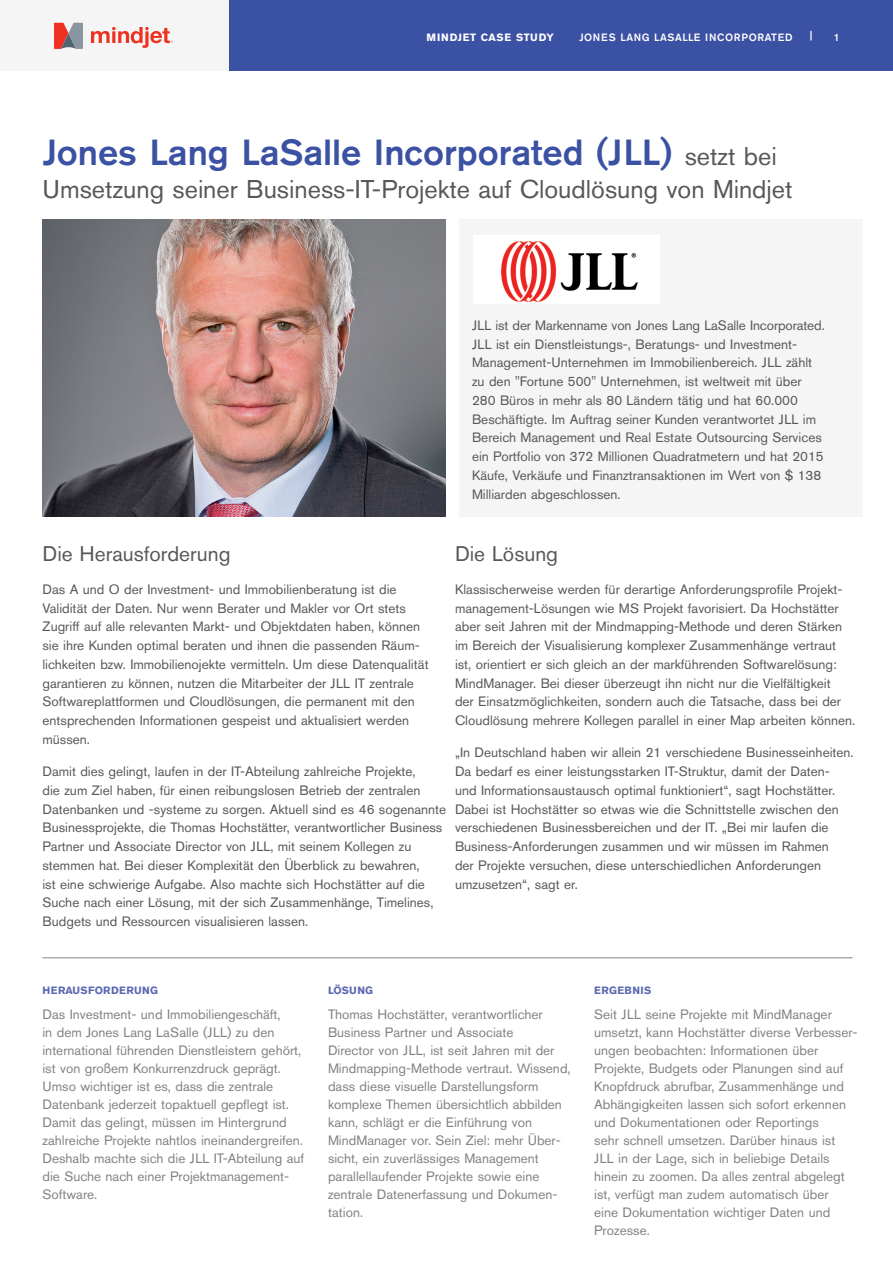
<style>
.page{position:relative;width:893px;height:1263px;background:#fff}
.page>*{position:absolute;margin:0;border:0;box-sizing:border-box;transform-origin:0 0}
.t1{font:500 36px "Akzidenz Grotesk BE";color:#3b51a3}
.t2{font:25.5px "Akzidenz Grotesk BE";color:#57585a}
.t3{font:21px "Akzidenz Grotesk BE";color:#57585a}
.t4{font:13.5px/18.8px "Akzidenz Grotesk BE";color:#57585a}
.t5{font:13.5px/18px "Akzidenz Grotesk BE";color:#808285}
.t6{font:500 10.5px "Akzidenz Grotesk BE";letter-spacing:.05em;color:#fff}
.t7{font:700 10.5px "Akzidenz Grotesk BE";letter-spacing:.04em;color:#5d69b1}
.t8{font:700 10.5px "Akzidenz Grotesk BE";letter-spacing:.05em;color:#fff}
.t9{font:700 10.5px "Akzidenz Grotesk BE";color:#ececee}
.s1{font-weight:400;font-size:25.5px;color:#57585a}
</style>
<div class="page">
<div style="left:216px;top:0;width:677px;height:70px;background:#3b51a3"></div>
<div style="left:0;top:0;width:228px;height:70px;background:#f5f5f6"></div>
<svg style="left:54px;top:23px;width:29px;height:26px"></svg>
<svg style="left:91px;top:27px;width:82px;height:21px"></svg>
<div style="left:459px;top:219px;width:404px;height:298px;background:#f5f5f6"></div>
<img style="left:43px;top:219px;width:402px;height:298px">
<hr style="left:43px;top:957px;width:810px;height:1px;background:#808285">
<div style="left:473px;top:235px;width:186px;height:69px;background:#fff"></div>
<img style="left:501px;top:241px;width:137px;height:61px">
<p class="t8" style="left:426px;top:31px;width:129px">MINDJET CASE STUDY</p>
<p class="t6" style="left:579px;top:31px;width:215px">JONES LANG LASALLE INCORPORATED</p>
<p class="t9" style="left:810px;top:30px;width:4px">|</p>
<p class="t6" style="left:834px;top:31px;width:7px">1</p>
<h1 class="t1" style="left:43px;top:131px;width:736px">Jones Lang LaSalle Incorporated (JLL) <span class="s1">setzt bei</span></h1>
<h2 class="t2" style="left:43px;top:174px;width:752px">Umsetzung seiner Business-IT-Projekte auf Cloudlösung von Mindjet</h2>
<p class="t4" style="left:472px;top:316px;width:354px">JLL ist der Markenname von Jones Lang LaSalle Incorporated.<br>JLL ist ein Dienstleistungs-, Beratungs- und Investment-Management-Unternehmen im Immobilienbereich. JLL zählt zu den "Fortune 500" Unternehmen, ist weltweit mit über 280 Büros in mehr als 80 Ländern tätig und hat 60.000<br>Beschäftigte. Im Auftrag seiner Kunden verantwortet JLL im Bereich Management und Real Estate Outsourcing Services ein Portfolio von 372 Millionen Quadratmetern und hat 2015<br>Käufe, Verkäufe und Finanztransaktionen im Wert von $ 138<br>Milliarden abgeschlossen.</p>
<h3 class="t3" style="left:43px;top:542px;width:189px">Die Herausforderung</h3>
<p class="t4" style="left:43px;top:580px;width:388px">Das A und O der Investment- und Immobilienberatung ist die Validität der Daten. Nur wenn Berater und Makler vor Ort stets Zugriff auf alle relevanten Markt- und Objektdaten haben, können sie ihre Kunden optimal beraten und ihnen die passenden Räum&shy;lichkeiten bzw. Immobilienojekte vermitteln. Um diese Datenqualität garantieren zu können, nutzen die Mitarbeiter der JLL IT zentrale Softwareplattformen und Cloudlösungen, die permanent mit den entsprechenden Informationen gespeist und aktualisiert werden müssen.</p>
<p class="t4" style="left:43px;top:762px;width:405px">Damit dies gelingt, laufen in der IT-Abteilung zahlreiche Projekte,<br>die zum Ziel haben, für einen reibungslosen Betrieb der zentralen Datenbanken und -systeme zu sorgen. Aktuell sind es 46 sogenannte Businessprojekte, die Thomas Hochstätter, verantwortlicher Business Partner und Associate Director von JLL, mit seinem Kollegen zu stemmen hat. Bei dieser Komplexität den Überblick zu bewahren,<br>ist eine schwierige Aufgabe. Also machte sich Hochstätter auf die Suche nach einer Lösung, mit der sich Zusammenhänge, Timelines, Budgets und Ressourcen visualisieren lassen.</p>
<h3 class="t3" style="left:455px;top:542px;width:105px">Die Lösung</h3>
<p class="t4" style="left:455px;top:580px;width:402px">Klassischerweise werden für derartige Anforderungsprofile Projekt&shy;management-Lösungen wie MS Projekt favorisiert. Da Hochstätter aber seit Jahren mit der Mindmapping-Methode und deren Stärken im Bereich der Visualisierung komplexer Zusammenhänge vertraut ist, orientiert er sich gleich an der markführenden Softwarelösung:<br>MindManager. Bei dieser überzeugt ihn nicht nur die Vielfältigkeit<br>der Einsatzmöglichkeiten, sondern auch die Tatsache, dass bei der Cloudlösung mehrere Kollegen parallel in einer Map arbeiten können.</p>
<p class="t4" style="left:455px;top:743px;width:400px">„In Deutschland haben wir allein 21 verschiedene Businesseinheiten.<br>Da bedarf es einer leistungsstarken IT-Struktur, damit der Daten&shy;und Informationsaustausch optimal funktioniert“, sagt Hochstätter.<br>Dabei ist Hochstätter so etwas wie die Schnittstelle zwischen den verschiedenen Businessbereichen und der IT. „Bei mir laufen die Business-Anforderungen zusammen und wir müssen im Rahmen<br>der Projekte versuchen, diese unterschiedlichen Anforderungen umzusetzen“, sagt er.</p>
<p class="t7" style="left:43px;top:984px;width:117px">HERAUSFORDERUNG</p>
<p class="t5" style="left:43px;top:1005px;width:263px">Das Investment- und Immobiliengeschäft,<br>in dem Jones Lang LaSalle (JLL) zu den international führenden Dienstleistern gehört, ist von großem Konkurrenzdruck geprägt.<br>Umso wichtiger ist es, dass die zentrale Datenbank jederzeit topaktuell gepflegt ist.<br>Damit das gelingt, müssen im Hintergrund zahlreiche Projekte nahtlos ineinandergreifen.<br>Deshalb machte sich die JLL IT-Abteilung auf die Suche nach einer Projektmanagement-Software.</p>
<p class="t7" style="left:328px;top:984px;width:47px">LÖSUNG</p>
<p class="t5" style="left:328px;top:1005px;width:244px">Thomas Hochstätter, verantwortlicher Business Partner und Associate<br>Director von JLL, ist seit Jahren mit der Mindmapping-Methode vertraut. Wissend, dass diese visuelle Darstellungsform komplexe Themen übersichtlich abbilden kann, schlägt er die Einführung von MindManager vor. Sein Ziel: mehr Über&shy;sicht, ein zuverlässiges Management parallellaufender Projekte sowie eine zentrale Datenerfassung und Dokumen&shy;tation.</p>
<p class="t7" style="left:594px;top:984px;width:59px">ERGEBNIS</p>
<p class="t5" style="left:594px;top:1005px;width:265px">Seit JLL seine Projekte mit MindManager umsetzt, kann Hochstätter diverse Verbesser&shy;ungen beobachten: Informationen über Projekte, Budgets oder Planungen sind auf Knopfdruck abrufbar, Zusammenhänge und Abhängigkeiten lassen sich sofort erkennen und Dokumentationen oder Reportings<br>sehr schnell umsetzen. Darüber hinaus ist JLL in der Lage, sich in beliebige Details hinein zu zoomen. Da alles zentral abgelegt ist, verfügt man zudem automatisch über<br>eine Dokumentation wichtiger Daten und Prozesse.</p>
</div>
